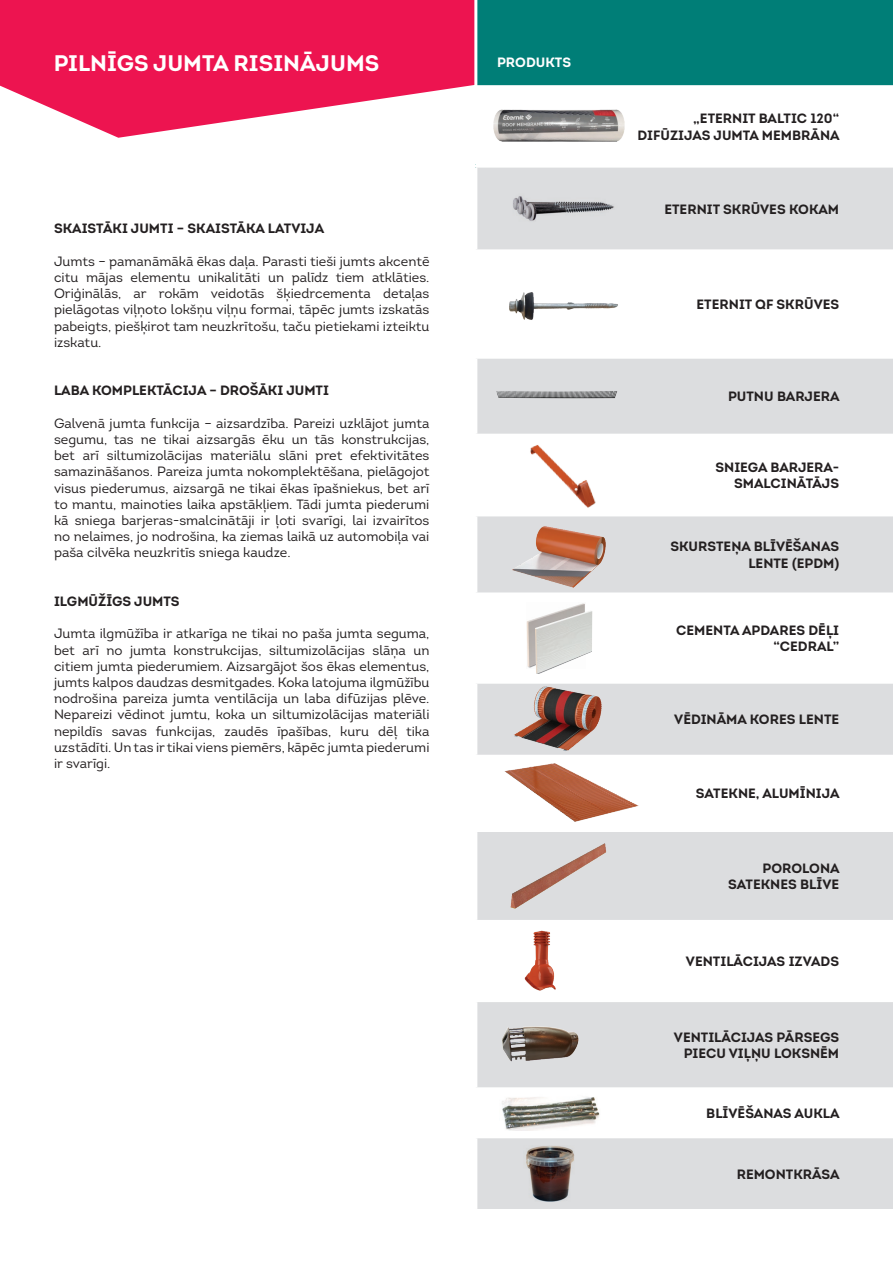
<style>
.page{position:relative;width:893px;height:1263px;background:#fff}
.page>*{position:absolute;margin:0;border:0;box-sizing:border-box;transform-origin:0 0}
.t1{font:22.5px "Intro Bold Caps";color:#fff}
.t2{font:13.5px/16.2px "Intro";color:#231f20;text-align:justify}
.t3{font:700 13.5px/16.2px "Intro";color:#231f20;text-align:right}
.t4{font:700 13.5px "Intro";color:#fff}
</style>
<div class="page">
<svg style="left:0;top:0;width:474px;height:138px;fill:#ed1450"></svg>
<div style="left:476px;top:0;width:417px;height:172px;background:#007e77"></div>
<div style="left:477px;top:88px;width:415px;height:77px;background:#fff"></div>
<svg style="left:477px;top:168px;width:415px;height:1041px;fill:#dcdddf"></svg>
<hr style="left:892px;top:88px;width:1px;height:77px;background:#fff">
<hr style="left:474px;top:165px;width:419px;height:3px;background:#fff">
<hr style="left:892px;top:168px;width:1px;height:81px;background:#fff">
<hr style="left:474px;top:249px;width:419px;height:3px;background:#fff">
<hr style="left:474px;top:356px;width:419px;height:3px;background:#fff">
<hr style="left:474px;top:434px;width:419px;height:3px;background:#fff">
<hr style="left:474px;top:513px;width:419px;height:3px;background:#fff">
<hr style="left:474px;top:592px;width:419px;height:3px;background:#fff">
<hr style="left:474px;top:681px;width:419px;height:3px;background:#fff">
<hr style="left:474px;top:755px;width:419px;height:3px;background:#fff">
<hr style="left:474px;top:829px;width:419px;height:3px;background:#fff">
<hr style="left:474px;top:920px;width:419px;height:3px;background:#fff">
<hr style="left:474px;top:999px;width:419px;height:3px;background:#fff">
<hr style="left:474px;top:1087px;width:419px;height:3px;background:#fff">
<hr style="left:474px;top:1135px;width:419px;height:3px;background:#fff">
<hr style="left:474px;top:85px;width:419px;height:3px;background:#fff">
<hr style="left:474px;top:88px;width:3px;height:77px;background:#fff">
<hr style="left:474px;top:168px;width:3px;height:81px;background:#fff">
<img style="left:495px;top:369px;width:127px;height:43px">
<img style="left:524px;top:1146px;width:50px;height:55px">
<img style="left:502px;top:1018px;width:78px;height:44px">
<img style="left:499px;top:1091px;width:102px;height:39px">
<img style="left:507px;top:194px;width:112px;height:30px">
<div style="left:521px;top:602px;width:75px;height:73px;background:#fff"></div>
<img style="left:526px;top:603px;width:59px;height:65px">
<img style="left:535px;top:610px;width:57px;height:64px">
<img style="left:523px;top:429px;width:78px;height:94px">
<img style="left:509px;top:523px;width:99px;height:67px">
<img style="left:511px;top:684px;width:94px;height:69px">
<img style="left:503px;top:763px;width:139px;height:61px">
<img style="left:509px;top:840px;width:99px;height:70px">
<img style="left:523px;top:929px;width:35px;height:62px">
<hr style="left:474px;top:0;width:3px;height:101px;background:#fff">
<img style="left:500px;top:287px;width:126px;height:37px">
<img style="left:492px;top:102px;width:133px;height:44px">
<h1 class="t1" style="left:54px;top:49px;width:327px">PILNĪGS JUMTA RISINĀJUMS</h1>
<p class="t3" style="left:54px;top:220px;width:272px">SKAISTĀKI JUMTI – SKAISTĀKA LATVIJA</p>
<p class="t2" style="left:54px;top:253px;width:377px">Jumts – pamanāmākā ēkas daļa. Parasti tieši jumts akcentē citu mājas elementu unikalitāti un palīdz tiem atklāties.<br>Oriģinālās, ar rokām veidotās šķiedrcementa detaļas pielāgotas viļņoto lokšņu viļņu formai, tāpēc jumts izskatās pabeigts, piešķirot tam neuzkrītošu, taču pietiekami izteiktu izskatu.</p>
<p class="t3" style="left:54px;top:382px;width:277px">LABA KOMPLEKTĀCIJA – DROŠĀKI JUMTI</p>
<p class="t2" style="left:54px;top:415px;width:377px">Galvenā jumta funkcija – aizsardzība. Pareizi uzklājot jumta segumu, tas ne tikai aizsargās ēku un tās konstrukcijas, bet arī siltumizolācijas materiālu slāni pret efektivitātes samazināšanos. Pareiza jumta nokomplektēšana, pielāgojot visus piederumus, aizsargā ne tikai ēkas īpašniekus, bet arī to mantu, mainoties laika apstākļiem. Tādi jumta piederumi kā sniega barjeras-smalcinātāji ir ļoti svarīgi, lai izvairītos no nelaimes, jo nodrošina, ka ziemas laikā uz automobiļa vai paša cilvēka neuzkritīs sniega kaudze.</p>
<p class="t3" style="left:54px;top:593px;width:127px">ILGMŪŽĪGS JUMTS</p>
<p class="t2" style="left:54px;top:625px;width:377px">Jumta ilgmūžība ir atkarīga ne tikai no paša jumta seguma, bet arī no jumta konstrukcijas, siltumizolācijas slāņa un citiem jumta piederumiem. Aizsargājot šos ēkas elementus, jumts kalpos daudzas desmitgades. Koka latojuma ilgmūžību nodrošina pareiza jumta ventilācija un laba difūzijas plēve.<br>Nepareizi vēdinot jumtu, koka un siltumizolācijas materiāli nepildīs savas funkcijas, zaudēs īpašības, kuru dēļ tika uzstādīti. Un tas ir tikai viens piemērs, kāpēc jumta piederumi ir svarīgi.</p>
<p class="t4" style="left:497px;top:54px;width:75px">PRODUKTS</p>
<p class="t3" style="left:638px;top:110px;width:203px">„ETERNIT BALTIC 120“<br>DIFŪZIJAS JUMTA MEMBRĀNA</p>
<p class="t3" style="left:664px;top:201px;width:176px">ETERNIT SKRŪVES KOKAM</p>
<p class="t3" style="left:697px;top:296px;width:144px">ETERNIT QF SKRŪVES</p>
<p class="t3" style="left:728px;top:388px;width:113px">PUTNU BARJERA</p>
<p class="t3" style="left:715px;top:459px;width:125px">SNIEGA BARJERA-<br>SMALCINĀTĀJS</p>
<p class="t3" style="left:670px;top:538px;width:170px">SKURSTEŅA BLĪVĒŠANAS<br>LENTE (EPDM)</p>
<p class="t3" style="left:676px;top:622px;width:164px">CEMENTA APDARES DĒĻI “CEDRAL”</p>
<p class="t3" style="left:674px;top:711px;width:166px">VĒDINĀMA KORES LENTE</p>
<p class="t3" style="left:696px;top:785px;width:145px">SATEKNE, ALUMĪNIJA</p>
<p class="t3" style="left:728px;top:860px;width:113px">POROLONA<br>SATEKNES BLĪVE</p>
<p class="t3" style="left:686px;top:953px;width:155px">VENTILĀCIJAS IZVADS</p>
<p class="t3" style="left:674px;top:1029px;width:167px">VENTILĀCIJAS PĀRSEGS<br>PIECU VIĻŅU LOKSNĒM</p>
<p class="t3" style="left:706px;top:1105px;width:135px">BLĪVĒŠANAS AUKLA</p>
<p class="t3" style="left:737px;top:1166px;width:104px">REMONTKRĀSA</p>
</div>
